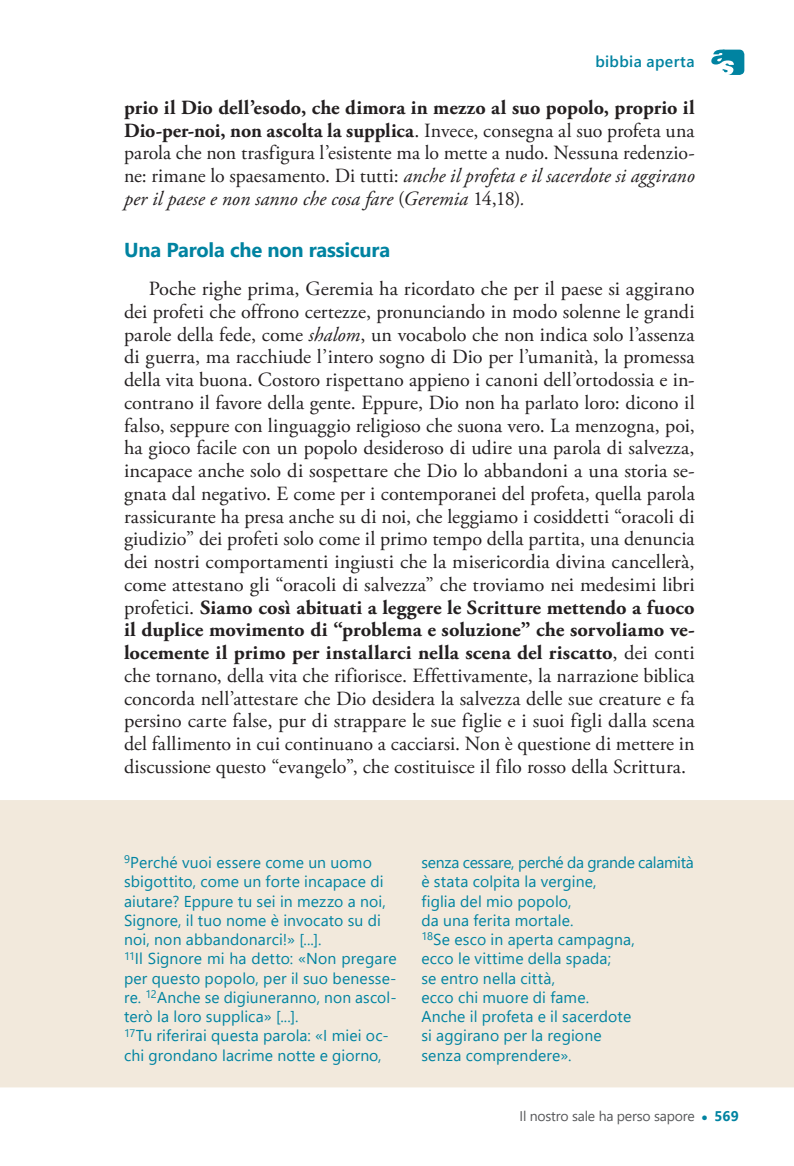
<style>
.page{position:relative;width:794px;height:1166px;background:#fff}
.page>*{position:absolute;margin:0;border:0;box-sizing:border-box;transform-origin:0 0}
._01_TESTO_ARTICOLO{font:20.12px/22.8px "Adobe Garamond Pro";letter-spacing:.005em;color:#231f20;text-align:justify}
._03_TITOLETTO_paragr{font:700 20.12px "Segoe UI";letter-spacing:-.01em;color:#0083a1}
.t1{font:18.9px "Segoe UI";color:#0083a1}
._01_TESTO_ARTICOLO-2{font:15.75px/19.2px "Segoe UI";letter-spacing:.01em;color:#0083a1}
.t2{font:600 15.75px "Segoe UI";letter-spacing:.02em;color:#0083a1}
.t3{font:14px "Segoe UI";letter-spacing:-.015em;color:#57585a}
.t4{font:700 14px "Segoe UI";color:#0083a1}
.s1{font-weight:700}
.s2{font-style:italic}
</style>
<div class="page">
<svg style="left:711px;top:50px;width:33px;height:25px"></svg>
<div style="left:0;top:800px;width:794px;height:287px;background:#f2e9dc"></div>
<p class="t2" style="left:595px;top:46px;width:101px">bibbia aperta</p>
<p class="_01_TESTO_ARTICOLO" style="left:124px;top:97px;width:572px"><span class="s1">prio il Dio dell’esodo, che dimora in mezzo al suo popolo, proprio il Dio-per-noi, non ascolta la supplica</span>. Invece, consegna al suo profeta una parola che non trasfigura l’esistente ma lo mette a nudo. Nessuna redenzio&shy;ne: rimane lo spaesamento. Di tutti: <span class="s2">anche il profeta e il sacerdote si aggirano per il paese e non sanno che cosa fare</span> (<span class="s2">Geremia</span> 14,18)<span class="s2">.</span></p>
<p class="_03_TITOLETTO_paragr" style="left:124px;top:231px;width:268px">Una Parola che non rassicura</p>
<p class="_01_TESTO_ARTICOLO" style="left:124px;top:278px;width:572px;text-indent:25px">Poche righe prima, Geremia ha ricordato che per il paese si aggirano dei profeti che offrono certezze, pronunciando in modo solenne le grandi parole della fede, come <span class="s2">shalom</span>, un vocabolo che non indica solo l’assenza di guerra, ma racchiude l’intero sogno di Dio per l’umanità, la promessa della vita buona. Costoro rispettano appieno i canoni dell’ortodossia e in&shy;contrano il favore della gente. Eppure, Dio non ha parlato loro: dicono il falso, seppure con linguaggio religioso che suona vero. La menzogna, poi, ha gioco facile con un popolo desideroso di udire una parola di salvezza, incapace anche solo di sospettare che Dio lo abbandoni a una storia se&shy;gnata dal negativo. E come per i contemporanei del profeta, quella parola rassicurante ha presa anche su di noi, che leggiamo i cosiddetti “oracoli di giudizio” dei profeti solo come il primo tempo della partita, una denuncia dei nostri comportamenti ingiusti che la misericordia divina cancellerà, come attestano gli “oracoli di salvezza” che troviamo nei medesimi libri profetici. <span class="s1">Siamo così abituati a leggere le Scritture mettendo a fuoco il duplice movimento di “problema e soluzione” che sorvoliamo ve&shy;locemente il primo per installarci nella scena del riscatto</span>, dei conti che tornano, della vita che rifiorisce. Effettivamente, la narrazione biblica concorda nell’attestare che Dio desidera la salvezza delle sue creature e fa persino carte false, pur di strappare le sue figlie e i suoi figli dalla scena del fallimento in cui continuano a cacciarsi. Non è questione di mettere in discussione questo “evangelo”, che costituisce il filo rosso della Scrittura.</p>
<p class="_01_TESTO_ARTICOLO-2" style="left:124px;top:851px;width:263px"><sup>9</sup>Perché vuoi essere come un uomo sbigottito, come un forte incapace di aiutare? Eppure tu sei in mezzo a noi, Signore, il tuo nome è invocato su di noi, non abbandonarci!» [...].</p>
<p class="_01_TESTO_ARTICOLO-2" style="left:124px;top:948px;width:274px;text-align:justify"><sup>11</sup>Il Signore mi ha detto: «Non pregare per questo popolo, per il suo benesse&shy;re. <sup>12</sup>Anche se digiuneranno, non ascol&shy;terò la loro supplica» [...].</p>
<p class="_01_TESTO_ARTICOLO-2" style="left:124px;top:1025px;width:266px"><sup>17</sup>Tu riferirai questa parola: «I miei oc&shy;chi grondano lacrime notte e giorno,</p>
<p class="_01_TESTO_ARTICOLO-2" style="left:421px;top:851px;width:274px">senza cessare, perché da grande calamità è stata colpita la vergine,<br>figlia del mio popolo,<br>da una ferita mortale.<br><sup>18</sup>Se esco in aperta campagna,<br>ecco le vittime della spada;<br>se entro nella città,<br>ecco chi muore di fame.<br>Anche il profeta e il sacerdote<br>si aggirano per la regione</p>
<p class="_01_TESTO_ARTICOLO-2" style="left:421px;top:1044px;width:152px">senza comprendere».</p>
<p class="t3" style="left:519px;top:1103px;width:177px">Il nostro sale ha perso sapore</p>
<p class="t4" style="left:714px;top:1103px;width:26px">569</p>
<p class="t1" style="left:701px;top:1099px;width:9px">•</p>
</div>
